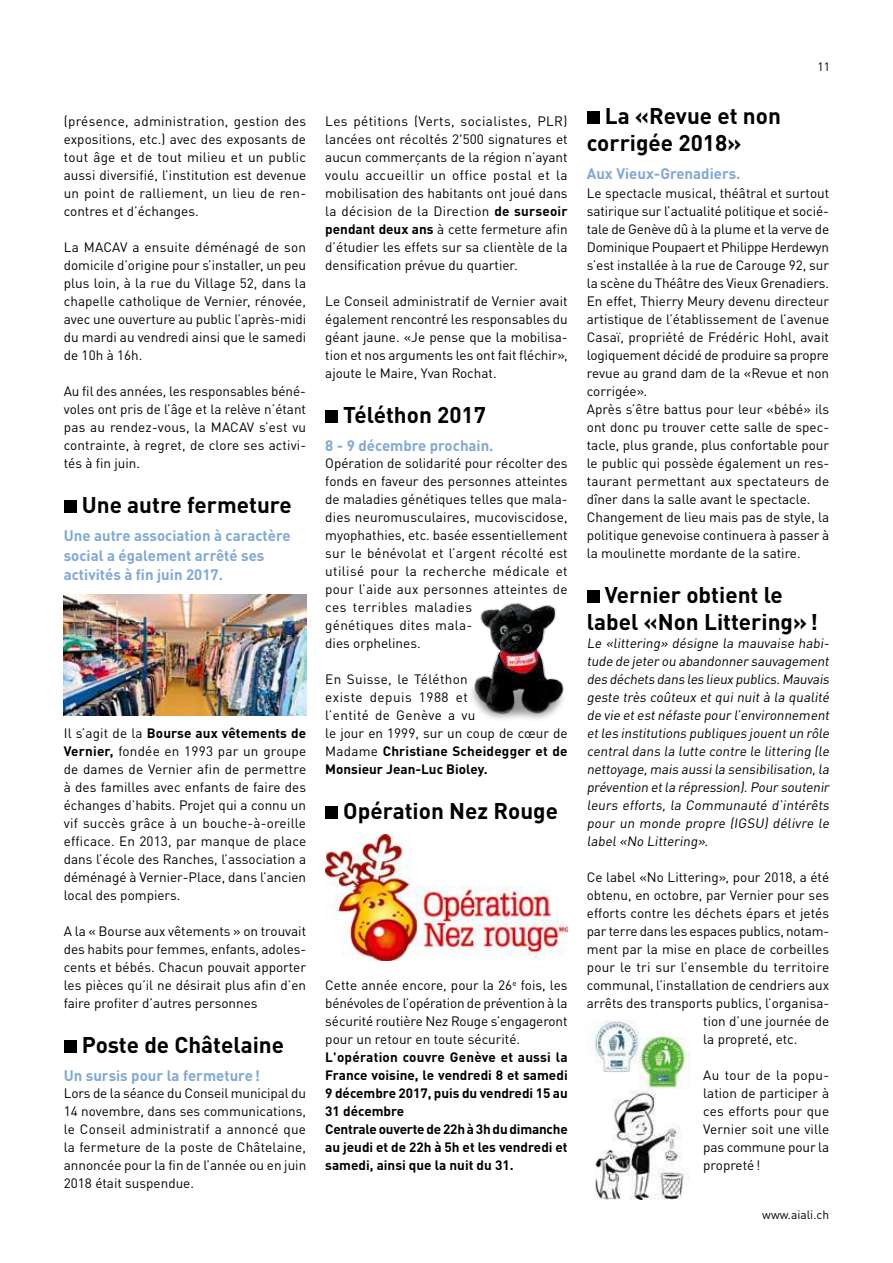
<style>
.page{position:relative;width:893px;height:1263px;background:#fff}
.page>*{position:absolute;margin:0;border:0;box-sizing:border-box;transform-origin:0 0}
.t1{font:700 22.5px/27px "DIN Pro";color:#000}
.t2{font:700 15px/19.5px "DINOT";color:#80a8d6}
.t3{font:13.5px/18px "DINOT";color:#000;text-align:justify}
.t4{font:700 13.5px/18px "DINOT";color:#000}
.t5{font:13.5px/18px "DINOT";letter-spacing:.025em;color:#000}
.t6{font:12px "DINOT";color:#000}
.s1{font-weight:700}
</style>
<div class="page">
<div style="left:64px;top:500px;width:13px;height:13px;background:#000"></div>
<div style="left:64px;top:1040px;width:13px;height:13px;background:#000"></div>
<div style="left:325px;top:410px;width:13px;height:13px;background:#000"></div>
<div style="left:325px;top:806px;width:13px;height:13px;background:#000"></div>
<div style="left:587px;top:111px;width:13px;height:12px;background:#000"></div>
<div style="left:587px;top:590px;width:13px;height:13px;background:#000"></div>
<img style="left:64px;top:594px;width:242px;height:121px">
<img style="left:471px;top:602px;width:93px;height:117px">
<img style="left:325px;top:835px;width:243px;height:126px">
<img style="left:594px;top:1020px;width:96px;height:179px">
<p class="t3" style="left:64px;top:112px;width:244px">(présence, administration, gestion des expositions, etc.) avec des exposants de tout âge et de tout milieu et un public aussi diversifié, l’institution est devenue un point de ralliement, un lieu de ren&shy;contres et d’échanges.</p>
<p class="t3" style="left:64px;top:238px;width:244px">La MACAV a ensuite déménagé de son domicile d’origine pour s’installer, un peu plus loin, à la rue du Village 52, dans la chapelle catholique de Vernier, rénovée, avec une ouverture au public l’après-midi du mardi au vendredi ainsi que le samedi de 10h à 16h.</p>
<p class="t3" style="left:64px;top:382px;width:244px">Au fil des années, les responsables béné&shy;voles ont pris de l’âge et la relève n’étant pas au rendez-vous, la MACAV s’est vu contrainte, à regret, de clore ses activi&shy;tés à fin juin.</p>
<h1 class="t1" style="left:82px;top:490px;width:212px">Une autre fermeture</h1>
<p class="t2" style="left:64px;top:525px;width:228px">Une autre association à caractère social a également arrêté ses activités à fin juin 2017.</p>
<p class="t3" style="left:64px;top:724px;width:244px">Il s’agit de la <span class="s1">Bourse aux vêtements de Vernier,</span> fondée en 1993 par un groupe de dames de Vernier afin de permettre à des familles avec enfants de faire des échanges d’habits. Projet qui a connu un vif succès grâce à un bouche-à-oreille efficace. En 2013, par manque de place dans l’école des Ranches, l’association a déménagé à Vernier-Place, dans l’ancien local des pompiers.</p>
<p class="t3" style="left:64px;top:922px;width:244px">A la « Bourse aux vêtements » on trouvait des habits pour femmes, enfants, adoles&shy;cents et bébés. Chacun pouvait apporter les pièces qu’il ne désirait plus afin d’en faire profiter d’autres personnes</p>
<h1 class="t1" style="left:82px;top:1030px;width:204px">Poste de Châtelaine</h1>
<p class="t2" style="left:64px;top:1065px;width:198px">Un sursis pour la fermeture!</p>
<p class="t3" style="left:64px;top:1084px;width:244px">Lors de la séance du Conseil municipal du 14 novembre, dans ses communications, le Conseil administratif a annoncé que la fermeture de la poste de Châtelaine, annoncée pour la fin de l’année ou en juin 2018 était suspendue.</p>
<p class="t3" style="left:325px;top:112px;width:244px">Les pétitions (Verts, socialistes, PLR) lancées ont récoltés 2'500 signatures et aucun commerçants de la région n’ayant voulu accueillir un office postal et la mobilisation des habitants ont joué dans la décision de la Direction <span class="s1">de surseoir pendant deux ans</span> à cette fermeture afin d’étudier les effets sur sa clientèle de la densification prévue du quartier.</p>
<p class="t3" style="left:325px;top:292px;width:244px">Le Conseil administratif de Vernier avait également rencontré les responsables du géant jaune. «Je pense que la mobilisa&shy;tion et nos arguments les ont fait fléchir», ajoute le Maire, Yvan Rochat.</p>
<h1 class="t1" style="left:343px;top:400px;width:144px">Téléthon 2017</h1>
<p class="t2" style="left:325px;top:435px;width:170px">8 - 9 décembre prochain.</p>
<p class="t3" style="left:325px;top:454px;width:244px;text-align:left">Opération de solidarité pour récolter des fonds en faveur des personnes atteintes de maladies génétiques telles que mala&shy;dies neuromusculaires, mucoviscidose, myophathies, etc. basée essentiellement sur le bénévolat et l’argent récolté est utilisé pour la recherche médicale et pour l’aide aux personnes atteintes de ces terribles maladies<br>génétiques dites mala-<br>dies orphelines.</p>
<p class="t5" style="left:325px;top:670px;width:244px">En Suisse, le Téléthon<br>existe depuis 1988 et<br>l’entité de Genève a vu<br>le jour en 1999, sur un coup de cœur de<br>Madame <span class="s1">Christiane Scheidegger et de<br>Monsieur Jean-Luc Bioley.</span></p>
<h1 class="t1" style="left:343px;top:796px;width:216px">Opération Nez Rouge</h1>
<p class="t3" style="left:325px;top:976px;width:244px">Cette année encore, pour la 26<sup>e</sup> fois, les bénévoles de l’opération de prévention à la sécurité routière Nez Rouge s’engageront pour un retour en toute sécurité.</p>
<p class="t4" style="left:325px;top:1048px;width:244px">L'opération couvre Genève et aussi la France voisine, le vendredi 8 et samedi 9 décembre 2017, puis du vendredi 15 au 31 décembre<br>Centrale ouverte de 22h à 3h du dimanche au jeudi et de 22h à 5h et les vendredi et samedi, ainsi que la nuit du 31.</p>
<p class="t6" style="left:817px;top:60px;width:14px">11</p>
<h1 class="t1" style="left:587px;top:101px;width:196px;text-indent:18px">La «Revue et non corrigée 2018»</h1>
<p class="t2" style="left:587px;top:163px;width:155px">Aux Vieux-Grenadiers.</p>
<p class="t3" style="left:587px;top:184px;width:244px;text-align:left">Le spectacle musical, théâtral et surtout satirique sur l’actualité politique et socié&shy;tale de Genève dû à la plume et la verve de Dominique Poupaert et Philippe Herdewyn s’est installée à la rue de Carouge 92, sur la scène du Théâtre des Vieux Grenadiers.<br>En effet, Thierry Meury devenu directeur artistique de l’établissement de l’avenue Casaï, propriété de Frédéric Hohl, avait logiquement décidé de produire sa propre revue au grand dam de la «Revue et non corrigée».<br>Après s’être battus pour leur «bébé» ils ont donc pu trouver cette salle de spec&shy;tacle, plus grande, plus confortable pour le public qui possède également un res&shy;taurant permettant aux spectateurs de dîner dans la salle avant le spectacle.<br>Changement de lieu mais pas de style, la politique genevoise continuera à passer à la moulinette mordante de la satire.</p>
<h1 class="t1" style="left:587px;top:580px;width:233px;text-indent:18px">Vernier obtient le label «Non Littering»!</h1>
<p class="t3" style="left:587px;top:634px;width:246px">Le «littering» désigne la mauvaise habi&shy;tude de jeter ou abandonner sauvagement des déchets dans les lieux publics.Mauvais geste très coûteux et qui nuit à la qualité de vie et est néfaste pour l’environnement et les institutions publiques jouent un rôle central dans la lutte contre le littering (le nettoyage,mais aussila sensibilisation,la prévention etla répression).Pour soutenir leurs efforts, la Communauté d’intérêts pour un monde propre (IGSU) délivre le label «No Littering».</p>
<p class="t3" style="left:587px;top:868px;width:244px">Ce label «No Littering», pour 2018, a été</p>
<p class="t3" style="left:587px;top:886px;width:244px">obtenu, en octobre, par Vernier pour ses</p>
<p class="t3" style="left:587px;top:904px;width:244px">efforts contre les déchets épars et jetés</p>
<p class="t3" style="left:587px;top:922px;width:244px">par terre dans les espaces publics, notam-</p>
<p class="t3" style="left:587px;top:940px;width:244px">ment par la mise en place de corbeilles</p>
<p class="t3" style="left:587px;top:958px;width:244px">pour le tri sur l’ensemble du territoire</p>
<p class="t3" style="left:587px;top:976px;width:244px">communal, l’installation de cendriers aux</p>
<p class="t3" style="left:587px;top:994px;width:244px">arrêts des transports publics, l’organisa-</p>
<p class="t3" style="left:703px;top:1012px;width:127px">tion d’une journée de</p>
<p class="t3" style="left:703px;top:1030px;width:96px">la propreté, etc.</p>
<p class="t3" style="left:703px;top:1066px;width:128px">Au tour de la popu&shy;lation de participer à ces efforts pour que Vernier soit une ville pas commune pour la propreté!</p>
<p class="t6" style="left:762px;top:1207px;width:68px">www.aiali.ch</p>
</div>
